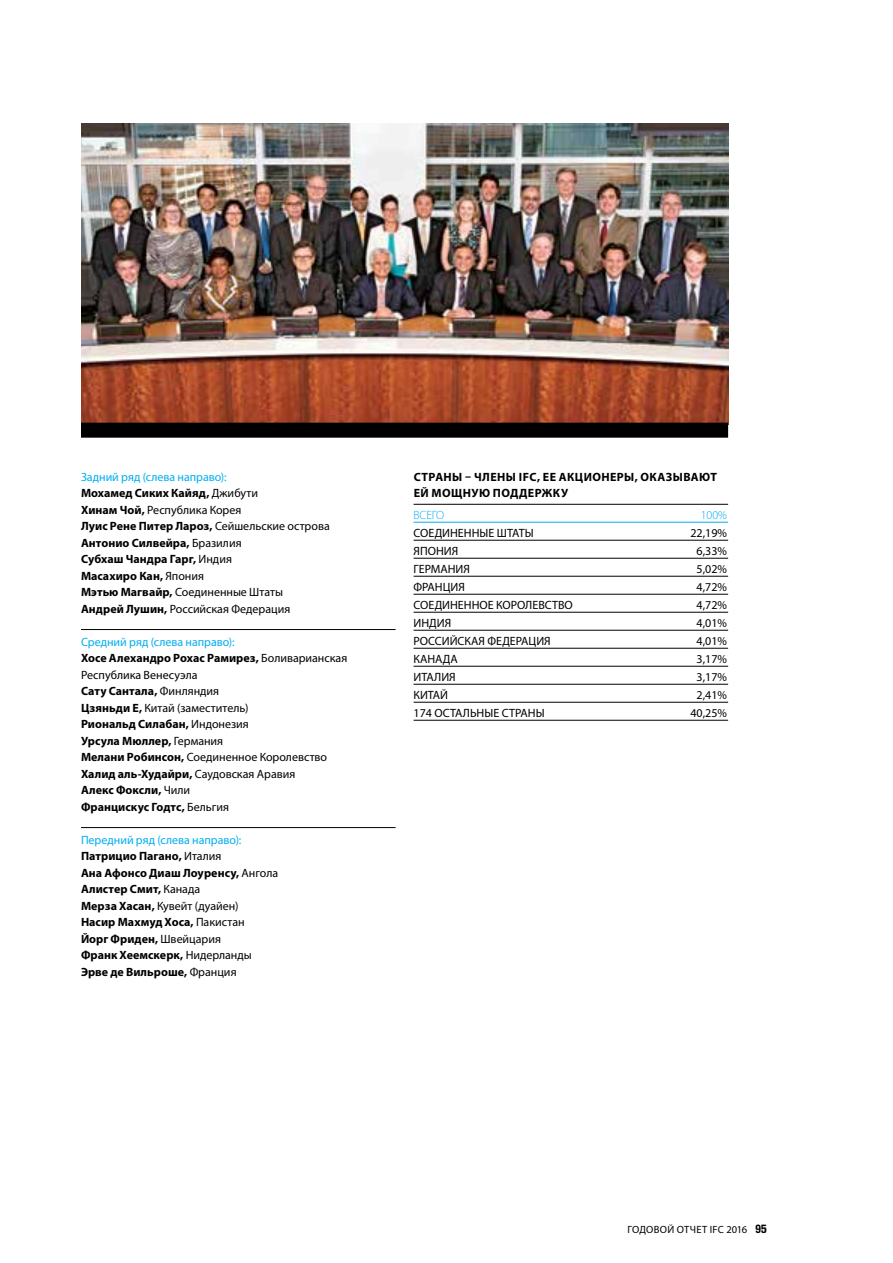
<style>
.page{position:relative;width:893px;height:1263px;background:#fff}
.page>*{position:absolute;margin:0;border:0;box-sizing:border-box;transform-origin:0 0}
.t1{font:700 12px/16.5px "Myriad Pro";letter-spacing:.005em;color:#000}
.t2{font:12px "Myriad Pro";color:#000}
.t3{font:700 12px/16.5px "Myriad Pro";letter-spacing:.035em;color:#000}
.t4{font:300 12px "Myriad Pro";color:#00aeef}
.t5{font:10.5px "Myriad Pro";letter-spacing:.025em;color:#000}
.s1{font-weight:400;color:#00aeef}
.s2{font-weight:400}
.s3{font-family:"Titling Gothic FB Cond";font-weight:500}
</style>
<div class="page">
<img style="left:81px;top:123px;width:647px;height:300px">
<hr style="left:81px;top:629px;width:315px;height:1px;background:#000">
<hr style="left:81px;top:827px;width:315px;height:1px;background:#000">
<hr style="left:414px;top:504px;width:314px;height:1px;background:#000">
<hr style="left:414px;top:522px;width:314px;height:1px;background:#00aeef">
<hr style="left:414px;top:540px;width:314px;height:1px;background:#000">
<hr style="left:414px;top:558px;width:314px;height:1px;background:#000">
<hr style="left:414px;top:576px;width:314px;height:1px;background:#000">
<hr style="left:414px;top:594px;width:314px;height:1px;background:#000">
<hr style="left:414px;top:612px;width:314px;height:1px;background:#000">
<hr style="left:414px;top:630px;width:314px;height:1px;background:#000">
<hr style="left:414px;top:648px;width:314px;height:1px;background:#000">
<hr style="left:414px;top:666px;width:314px;height:1px;background:#000">
<hr style="left:414px;top:684px;width:314px;height:1px;background:#000">
<hr style="left:414px;top:702px;width:314px;height:1px;background:#000">
<hr style="left:414px;top:720px;width:314px;height:1px;background:#000">
<div style="left:81px;top:423px;width:647px;height:15px;background:#000"></div>
<p class="t1" style="left:81px;top:468px;width:250px"><span class="s1">Задний ряд (слева направо):<br></span>Мохамед Сиких Кайяд, <span class="s2">Джибути<br></span>Хинам Чой, <span class="s2">Республика Корея<br></span>Луис Рене Питер Лароз, <span class="s2">Сейшельские острова<br></span>Антонио Силвейра, <span class="s2">Бразилия<br></span>Субхаш Чандра Гарг, <span class="s2">Индия<br></span>Масахиро Кан, <span class="s2">Япония<br></span>Мэтью Магвайр, <span class="s2">Соединенные Штаты<br></span>Андрей Лушин, <span class="s2">Российская Федерация</span></p>
<p class="t1" style="left:81px;top:633px;width:268px"><span class="s1">Средний ряд (слева направо):<br></span>Хосе Алехандро Рохас Рамирез, <span class="s2">Боливарианская<br>Республика Венесуэла<br></span>Сату Сантала, <span class="s2">Финляндия<br></span>Цзяньди Е, <span class="s2">Китай (заместитель)<br></span>Риональд Силабан, <span class="s2">Индонезия<br></span>Урсула Мюллер, <span class="s2">Германия<br></span>Мелани Робинсон, <span class="s2">Соединенное Королевство<br></span>Халид аль-Худайри, <span class="s2">Саудовская Аравия<br></span>Алекс Фоксли, <span class="s2">Чили<br></span>Францискус Годтс, <span class="s2">Бельгия</span></p>
<p class="t1" style="left:81px;top:831px;width:199px"><span class="s1">Передний ряд (слева направо):<br></span>Патрицио Пагано, <span class="s2">Италия<br></span>Ана Афонсо Диаш Лоуренсу, <span class="s2">Ангола<br></span>Алистер Смит, <span class="s2">Канада<br></span>Мерза Хасан, <span class="s2">Кувейт (дуайен)<br></span>Насир Махмуд Хоса, <span class="s2">Пакистан<br></span>Йорг Фриден, <span class="s2">Швейцария<br></span>Франк Хеемскерк, <span class="s2">Нидерланды<br></span>Эрве де Вильроше, <span class="s2">Франция</span></p>
<p class="t3" style="left:414px;top:468px;width:305px">СТРАНЫ – ЧЛЕНЫ IFC, ЕЕ АКЦИОНЕРЫ, ОКАЗЫВАЮТ<br>ЕЙ МОЩНУЮ ПОДДЕРЖКУ</p>
<p class="t4" style="left:414px;top:508px;width:32px">ВСЕГО</p>
<p class="t4" style="left:701px;top:508px;width:28px">100%</p>
<p class="t2" style="left:414px;top:525px;width:122px">СОЕДИНЕННЫЕ ШТАТЫ</p>
<p class="t2" style="left:690px;top:525px;width:38px">22,19%</p>
<p class="t2" style="left:414px;top:543px;width:46px">ЯПОНИЯ</p>
<p class="t2" style="left:697px;top:543px;width:32px">6,33%</p>
<p class="t2" style="left:414px;top:561px;width:58px">ГЕРМАНИЯ</p>
<p class="t2" style="left:697px;top:561px;width:32px">5,02%</p>
<p class="t2" style="left:414px;top:579px;width:53px">ФРАНЦИЯ</p>
<p class="t2" style="left:697px;top:579px;width:32px">4,72%</p>
<p class="t2" style="left:414px;top:597px;width:161px">СОЕДИНЕННОЕ КОРОЛЕВСТВО</p>
<p class="t2" style="left:697px;top:597px;width:32px">4,72%</p>
<p class="t2" style="left:414px;top:615px;width:39px">ИНДИЯ</p>
<p class="t2" style="left:697px;top:615px;width:32px">4,01%</p>
<p class="t2" style="left:414px;top:633px;width:139px">РОССИЙСКАЯ ФЕДЕРАЦИЯ</p>
<p class="t2" style="left:697px;top:633px;width:32px">4,01%</p>
<p class="t2" style="left:414px;top:651px;width:46px">КАНАДА</p>
<p class="t2" style="left:697px;top:651px;width:32px">3,17%</p>
<p class="t2" style="left:414px;top:669px;width:44px">ИТАЛИЯ</p>
<p class="t2" style="left:697px;top:669px;width:32px">3,17%</p>
<p class="t2" style="left:414px;top:687px;width:36px">КИТАЙ</p>
<p class="t2" style="left:697px;top:687px;width:32px">2,41%</p>
<p class="t2" style="left:414px;top:705px;width:133px">174 ОСТАЛЬНЫЕ СТРАНЫ</p>
<p class="t2" style="left:690px;top:705px;width:38px">40,25%</p>
<p class="t5" style="left:627px;top:1222px;width:141px">ГОДОВОЙ ОТЧЕТ IFC 2016 <span class="s3">95</span></p>
</div>
